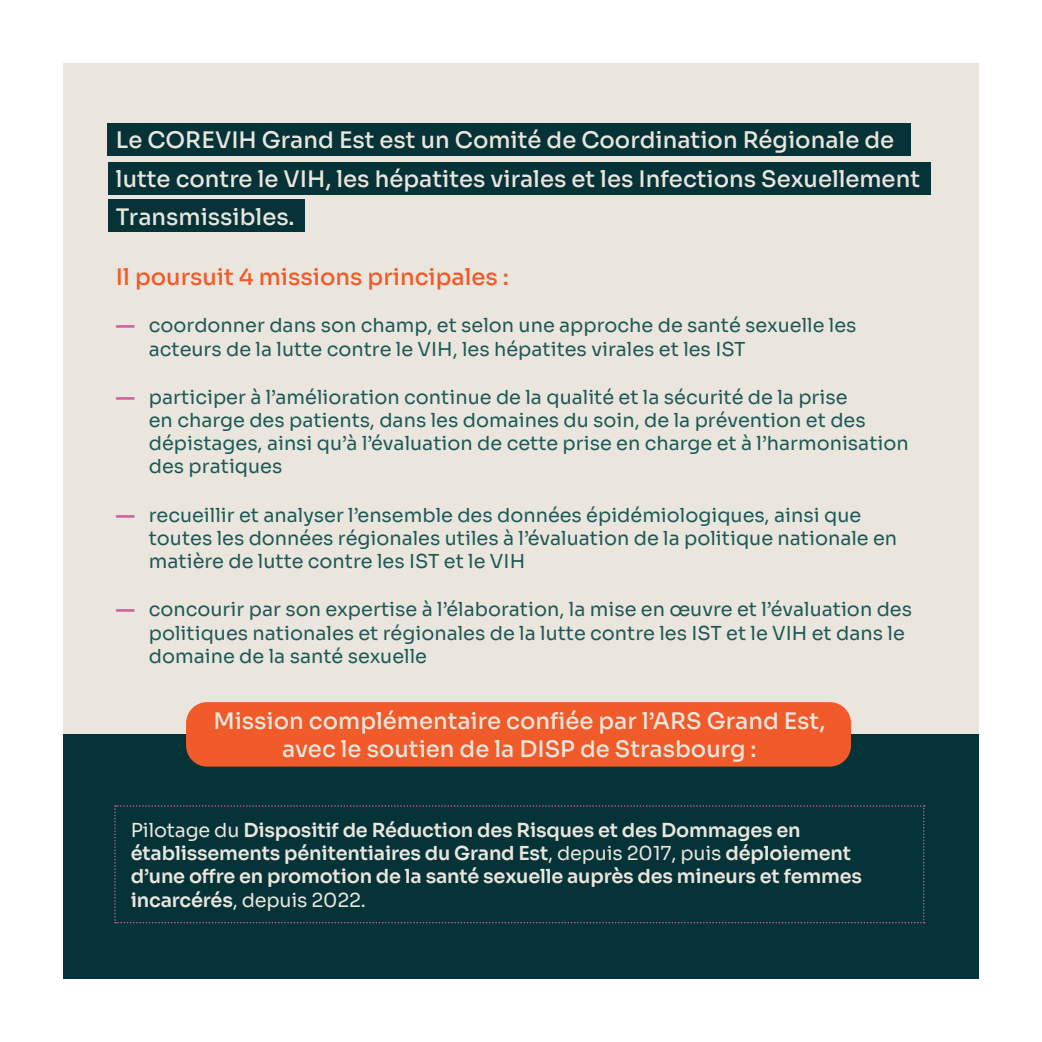
<style>
.page{position:relative;width:1042px;height:1042px;background:#fff}
.page>*{position:absolute;margin:0;border:0;box-sizing:border-box;transform-origin:0 0}
.t1{font:500 22.75px/38.5px "Sora";color:#eae6dd}
.t2{font:500 22.75px "Sora";color:#f15a29}
.t3{font:700 21px "Sora";color:#c961a5}
.t4{font:19.25px/23.1px "Sora";color:#1c5956}
.t5{font:600 19.25px/23.1px "Sora";letter-spacing:-.01em;color:#eae6dd}
.s1{font-weight:400}
</style>
<div class="page">
<div style="left:63px;top:63px;width:916px;height:738px;background:#eae6dd"></div>
<div style="left:63px;top:734px;width:916px;height:245px;background:#053338"></div>
<div style="left:186px;top:702px;width:665px;height:64px;background:#f15a29;border-radius:21px"></div>
<div style="left:108px;top:124px;width:803px;height:32px;background:#053338"></div>
<div style="left:108px;top:162px;width:823px;height:33px;background:#053338"></div>
<div style="left:108px;top:200px;width:197px;height:32px;background:#053338"></div>
<svg style="left:114px;top:805px;width:811px;height:118px"></svg>
<p class="t1" style="left:116px;top:119px;width:805px">Le COREVIH Grand Est est un Comité de Coordination Régionale de lutte contre le VIH, les hépatites virales et les Infections Sexuellement<br>Transmissibles.</p>
<p class="t2" style="left:116px;top:258px;width:394px">Il poursuit 4 missions principales :</p>
<p class="t4" style="left:149px;top:312px;width:709px">coordonner dans son champ, et selon une approche de santé sexuelle les acteurs de la lutte contre le VIH, les hépatites virales et les IST</p>
<p class="t3" style="left:116px;top:309px;width:21px">—</p>
<p class="t3" style="left:116px;top:380px;width:21px">—</p>
<p class="t3" style="left:116px;top:498px;width:21px">—</p>
<p class="t3" style="left:116px;top:593px;width:21px">—</p>
<p class="t4" style="left:149px;top:384px;width:761px">participer à l’amélioration continue de la qualité et la sécurité de la prise<br>en charge des patients, dans les domaines du soin, de la prévention et des dépistages, ainsi qu’à l’évaluation de cette prise en charge et à l’harmonisation des pratiques</p>
<p class="t4" style="left:149px;top:501px;width:750px">recueillir et analyser l’ensemble des données épidémiologiques, ainsi que toutes les données régionales utiles à l’évaluation de la politique nationale en matière de lutte contre les IST et le VIH</p>
<p class="t4" style="left:149px;top:596px;width:765px">concourir par son expertise à l’élaboration, la mise en œuvre et l’évaluation des politiques nationales et régionales de la lutte contre les IST et le VIH et dans le domaine de la santé sexuelle</p>
<p class="t1" style="left:213px;top:705px;width:613px;line-height:27.3px;text-align:center">Mission complémentaire confiée par l’ARS Grand Est, avec le soutien de la DISP de Strasbourg :</p>
<p class="t5" style="left:131px;top:817px;width:733px"><span class="s1">Pilotage du</span> Dispositif de Réduction des Risques et des Dommages en établissements pénitentiaires du Grand Est<span class="s1">, depuis 2017, puis</span> déploiement d’une offre en promotion de la santé sexuelle auprès des mineurs et femmes incarcérés<span class="s1">, depuis 2022.</span></p>
</div>
